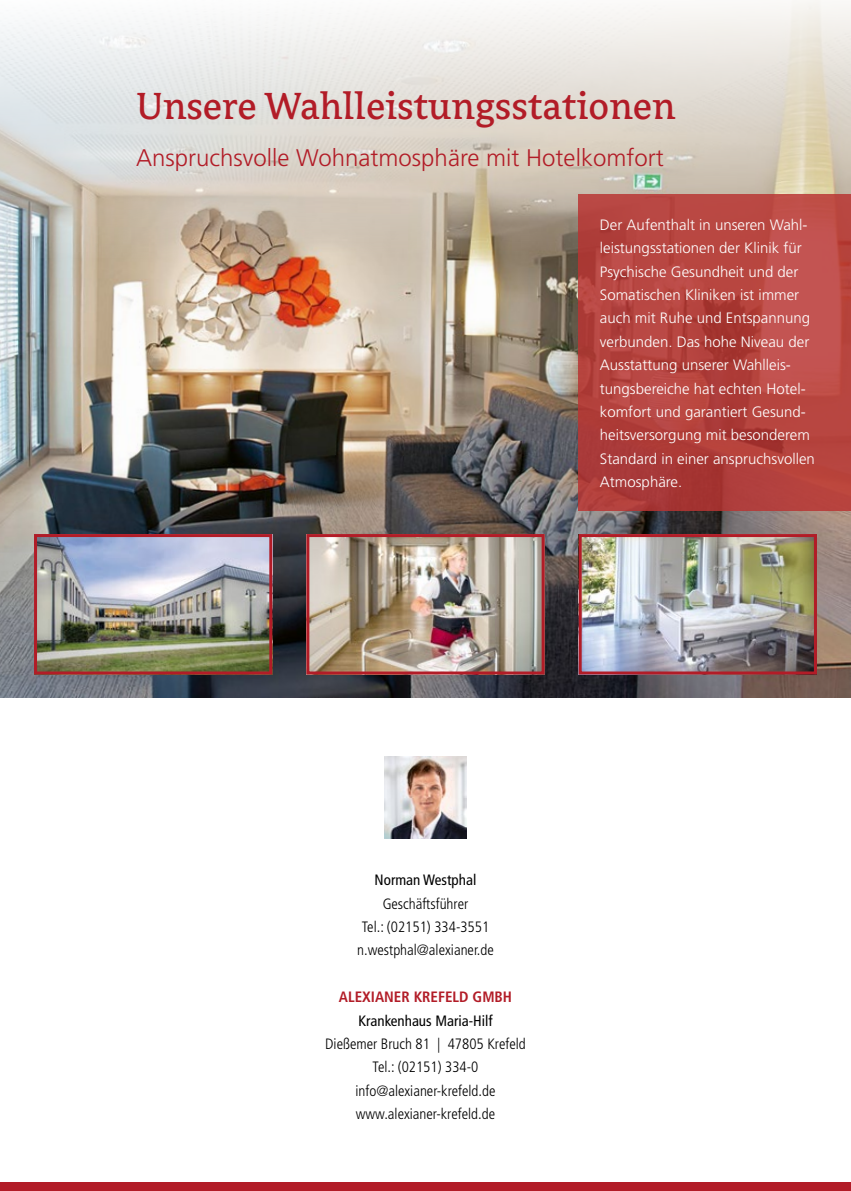
<style>
.page{position:relative;width:851px;height:1191px;background:#fff}
.page>*{position:absolute;margin:0;border:0;box-sizing:border-box;transform-origin:0 0}
.t1{font:42px "Avance OT";color:#b21c27}
.t2{font:300 24px "Frutiger LT Std";color:#b21c27}
.t3{font:300 15px/23.4px "Frutiger LT Std";color:#fff}
.t4{font:300 condensed 15px/23.4px "Frutiger LT Std";color:#000;text-align:center}
.t5{font:condensed 15px "Frutiger LT Std";color:#000}
.t6{font:700 condensed 15px "Frutiger LT Std";color:#b21c27}
</style>
<div class="page">
<div style="left:0;top:1182px;width:850px;height:9px;background:#b21c27"></div>
<img style="left:384px;top:757px;width:82px;height:81px">
<img style="left:0;top:258px;width:850px;height:440px">
<svg style="left:0;top:0;width:850px;height:258px"></svg>
<svg style="left:578px;top:194px;width:272px;height:316px;background:#b5443f"></svg>
<img style="left:38px;top:538px;width:230px;height:132px">
<div style="left:34px;top:534px;width:238px;height:140px;border:3px solid #b21c27"></div>
<img style="left:310px;top:538px;width:230px;height:132px">
<div style="left:306px;top:534px;width:238px;height:140px;border:3px solid #b21c27"></div>
<img style="left:582px;top:538px;width:230px;height:132px">
<div style="left:578px;top:534px;width:238px;height:140px;border:3px solid #b21c27"></div>
<h1 class="t1" style="left:136px;top:85px;width:540px">Unsere Wahlleistungsstationen</h1>
<h2 class="t2" style="left:136px;top:144px;width:529px">Anspruchsvolle Wohnatmosphäre mit Hotelkomfort</h2>
<p class="t3" style="left:600px;top:213px;width:216px">Der Aufenthalt in unseren Wahl&shy;leistungsstationen der Klinik für<br>Psychische Gesundheit und der<br>Somatischen Kliniken ist immer auch mit Ruhe und Entspannung verbunden. Das hohe Niveau der<br>Ausstattung unserer Wahlleis&shy;tungsbereiche hat echten Hotel&shy;komfort und garantiert Gesund&shy;heitsversorgung mit besonderem<br>Standard in einer anspruchsvollen<br>Atmosphäre.</p>
<p class="t5" style="left:374px;top:871px;width:103px">Norman Westphal</p>
<p class="t4" style="left:357px;top:892px;width:138px">Geschäftsführer<br>Tel.: (02151) 334-3551 n.westphal@alexianer.de</p>
<p class="t6" style="left:339px;top:988px;width:175px">ALEXIANER KREFELD GMBH</p>
<p class="t5" style="left:358px;top:1011px;width:136px">Krankenhaus Maria-Hilf</p>
<p class="t4" style="left:325px;top:1032px;width:202px">Dießemer Bruch 81 | 47805 Krefeld<br>Tel.: (02151) 334-0 info@alexianer-krefeld.de www.alexianer-krefeld.de</p>
</div>
